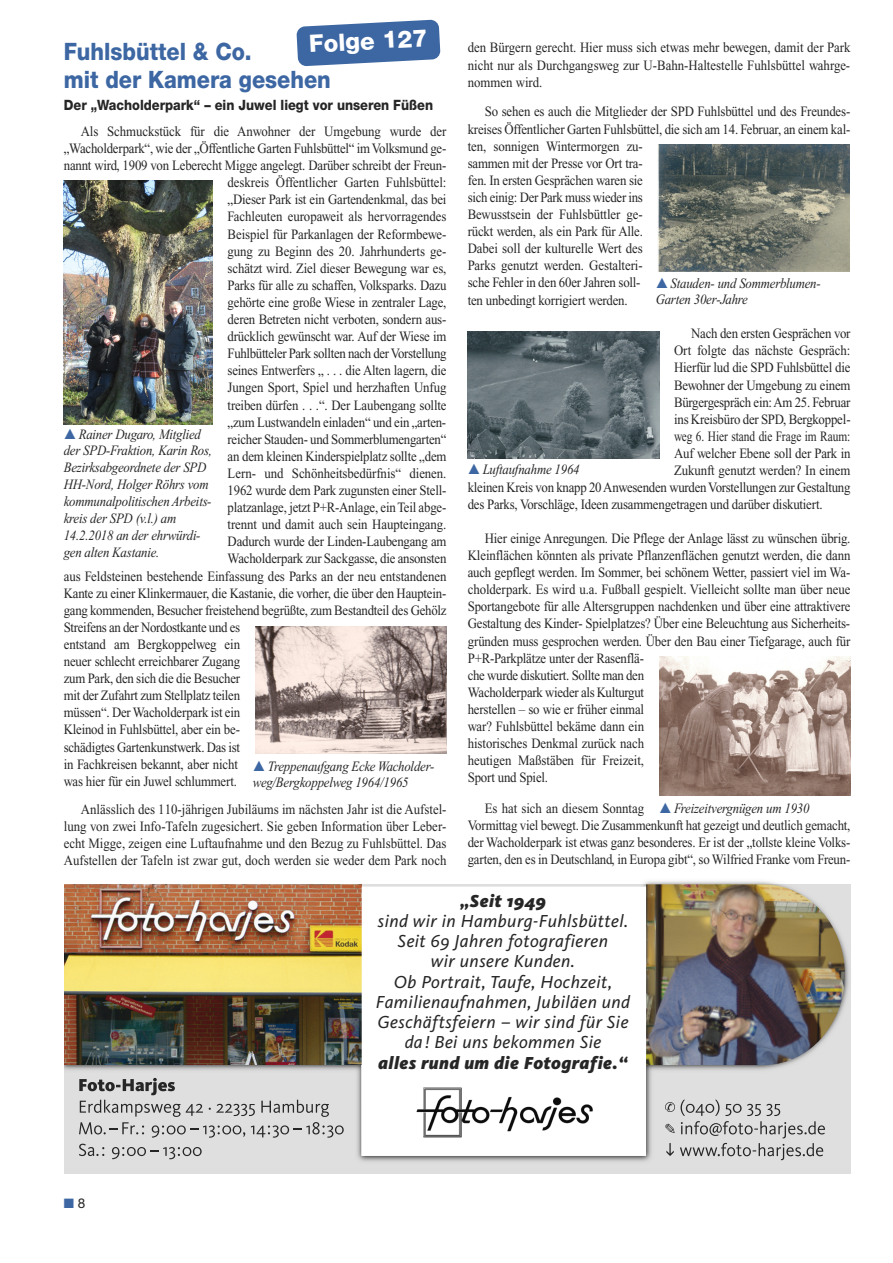
<style>
.page{position:relative;width:893px;height:1263px;background:#fff}
.page>*{position:absolute;margin:0;border:0;box-sizing:border-box;transform-origin:0 0}
.t1{font:800 24px/28.8px "Helvetica Neue";color:#3d67a3;scale:.9 1}
.t2{font:800 24px "Helvetica Neue";color:#fff}
.t3{font:italic 18px/20.2px "FF Kievit Pro";letter-spacing:.025em;color:#272627;text-align:center}
.t4{font:italic 900 18px "FF Kievit Pro";letter-spacing:.025em;color:#272627}
.t5{font:14.25px/17.1px "Times New Roman";letter-spacing:-.015em;color:#272627;scale:.9 1}
.t6{font:italic 14.25px/17px "Times New Roman";letter-spacing:-.015em;color:#272627;scale:.9 1}
.t7{font:800 14.25px "Helvetica Neue";color:#272627;scale:.9 1}
.t8{font:14.25px "Times New Roman";letter-spacing:-.015em;color:#272627;scale:.8 1}
.t9{font:13.5px "Helvetica Neue";color:#272627}
.s1{color:#3d67a3}
</style>
<div class="page">
<div style="left:64px;top:884px;width:786px;height:290px;background:#dfdedf"></div>
<img style="left:82px;top:949px;width:767px;height:213px">
<svg style="left:112px;top:1156px;width:12px;height:3px"></svg>
<svg style="left:151px;top:1156px;width:29px;height:3px"></svg>
<img style="left:680px;top:1156px;width:134px;height:4px">
<svg style="left:64px;top:884px;width:779px;height:272px"></svg>
<img style="left:64px;top:884px;width:297px;height:180px">
<img style="left:646px;top:884px;width:199px;height:181px">
<div style="left:362px;top:886px;width:284px;height:270px;background:#fff"></div>
<img style="left:415px;top:1082px;width:181px;height:62px">
<img style="left:64px;top:181px;width:149px;height:243px">
<img style="left:658px;top:144px;width:191px;height:128px">
<svg style="left:296px;top:20px;width:144px;height:46px;background:#5b7eb1"></svg>
<img style="left:659px;top:656px;width:191px;height:140px">
<img style="left:255px;top:626px;width:191px;height:128px">
<img style="left:468px;top:331px;width:191px;height:128px">
<svg style="left:666px;top:1143px;width:8px;height:13px"></svg>
<h1 class="t2" style="left:309px;top:35px;width:120px;rotate:-3deg">Folge 127</h1>
<h1 class="t1" style="left:64px;top:39px;width:298px">Fuhlsbüttel &amp; Co.<br>mit der Kamera gesehen</h1>
<p class="t7" style="left:64px;top:100px;width:412px">Der „Wacholderpark“ – ein Juwel liegt vor unseren Füßen</p>
<p class="t5" style="left:81px;top:124px;width:408px">Als Schmuckstück für die Anwohner der Umgebung wurde der</p>
<p class="t5" style="left:64px;top:141px;width:426px">„Wacholderpark“, wie der „Öffentliche Garten Fuhlsbüttel“ imVolksmund ge-</p>
<p class="t5" style="left:64px;top:158px;width:426px">nannt wird, 1909 von Leberecht Migge angelegt. Darüber schreibt der Freun-</p>
<p class="t5" style="left:228px;top:175px;width:245px">deskreis Öffentlicher Garten Fuhlsbüttel:</p>
<p class="t5" style="left:228px;top:192px;width:245px">„Dieser Park ist ein Gartendenkmal, das bei</p>
<p class="t5" style="left:228px;top:209px;width:245px">Fachleuten europaweit als hervorragendes</p>
<p class="t5" style="left:228px;top:227px;width:245px">Beispiel für Parkanlagen der Reformbewe-</p>
<p class="t5" style="left:228px;top:244px;width:244px">gung zu Beginn des 20. Jahrhunderts ge-</p>
<p class="t5" style="left:228px;top:261px;width:245px">schätzt wird. Ziel dieser Bewegung war es,</p>
<p class="t5" style="left:228px;top:278px;width:245px">Parks für alle zu schaffen, Volksparks. Dazu</p>
<p class="t5" style="left:228px;top:295px;width:245px">gehörte eine große Wiese in zentraler Lage,</p>
<p class="t5" style="left:228px;top:312px;width:244px">deren Betreten nicht verboten, sondern aus-</p>
<p class="t5" style="left:228px;top:329px;width:245px">drücklich gewünscht war. Auf der Wiese im</p>
<p class="t5" style="left:228px;top:346px;width:245px">Fuhlbütteler Park sollten nach derVorstellung</p>
<p class="t5" style="left:228px;top:363px;width:245px">seines Entwerfers „ . . . die Alten lagern, die</p>
<p class="t5" style="left:228px;top:380px;width:245px">Jungen Sport, Spiel und herzhaften Unfug</p>
<p class="t5" style="left:228px;top:398px;width:245px">treiben dürfen . . .“. Der Laubengang sollte</p>
<p class="t5" style="left:228px;top:415px;width:244px">„zum Lustwandeln einladen“ und ein „arten-</p>
<p class="t5" style="left:228px;top:432px;width:245px">reicher Stauden- und Sommerblumengarten“</p>
<p class="t5" style="left:228px;top:449px;width:245px">an dem kleinen Kinderspielplatz sollte „dem</p>
<p class="t5" style="left:228px;top:466px;width:245px">Lern- und Schönheitsbedürfnis“ dienen.</p>
<p class="t5" style="left:228px;top:483px;width:244px">1962 wurde dem Park zugunsten einer Stell-</p>
<p class="t5" style="left:228px;top:500px;width:244px">platzanlage, jetzt P+R-Anlage, einTeil abge-</p>
<p class="t5" style="left:228px;top:517px;width:245px">trennt und damit auch sein Haupteingang.</p>
<p class="t5" style="left:228px;top:534px;width:245px">Dadurch wurde der Linden-Laubengang am</p>
<p class="t5" style="left:228px;top:551px;width:245px">Wacholderpark zur Sackgasse, die ansonsten</p>
<p class="t5" style="left:64px;top:569px;width:427px">aus Feldsteinen bestehende Einfassung des Parks an der neu entstandenen</p>
<p class="t5" style="left:64px;top:586px;width:426px">Kante zu einer Klinkermauer, die Kastanie, die vorher, die über den Hauptein-</p>
<p class="t5" style="left:64px;top:603px;width:427px">gang kommenden, Besucher freistehend begrüßte, zum Bestandteil des Gehölz</p>
<p class="t5" style="left:64px;top:620px;width:197px">Streifens an der Nordostkante und es</p>
<p class="t5" style="left:64px;top:637px;width:197px">entstand am Bergkoppelweg ein</p>
<p class="t5" style="left:64px;top:654px;width:197px">neuer schlecht erreichbarer Zugang</p>
<p class="t5" style="left:64px;top:671px;width:197px">zum Park, den sich die die Besucher</p>
<p class="t5" style="left:64px;top:688px;width:197px">mit der Zufahrt zum Stellplatz teilen</p>
<p class="t5" style="left:64px;top:705px;width:197px">müssen“. Der Wacholderpark ist ein</p>
<p class="t5" style="left:64px;top:722px;width:197px">Kleinod in Fuhlsbüttel, aber ein be-</p>
<p class="t5" style="left:64px;top:740px;width:197px">schädigtes Gartenkunstwerk. Das ist</p>
<p class="t5" style="left:64px;top:757px;width:195px">in Fachkreisen bekannt, aber nicht</p>
<p class="t5" style="left:64px;top:774px;width:194px">was hier für ein Juwel schlummert.</p>
<p class="t5" style="left:64px;top:801px;width:427px;text-align:justify;text-indent:17px">Anlässlich des 110-jährigen Jubiläums im nächsten Jahr ist die Aufstel&shy;lung von zwei Info-Tafeln zugesichert. Sie geben Information über Leber&shy;echt Migge, zeigen eine Luftaufnahme und den Bezug zu Fuhlsbüttel. Das Aufstellen der Tafeln ist zwar gut, doch werden sie weder dem Park noch</p>
<p class="t5" style="left:468px;top:40px;width:427px;text-align:justify">den Bürgern gerecht. Hier muss sich etwas mehr bewegen, damit der Park nicht nur als Durchgangsweg zur U-Bahn-Haltestelle Fuhlsbüttel wahrge&shy;nommen wird.</p>
<p class="t5" style="left:468px;top:104px;width:427px;text-indent:17px">So sehen es auch die Mitglieder der SPD Fuhlsbüttel und des Freundes&shy;kreises Öffentlicher Garten Fuhlsbüttel, die sich am 14. Februar, an einem kal&shy;ten, sonnigen Wintermorgen zu-<br>sammen mit der Presse vor Ort tra-<br>fen. In ersten Gesprächen waren sie<br>sich einig: Der Park muss wieder ins<br>Bewusstsein der Fuhlsbüttler ge-<br>rückt werden, als ein Park für Alle.<br>Dabei soll der kulturelle Wert des<br>Parks genutzt werden. Gestalteri-<br>sche Fehler in den 60er Jahren soll-<br>ten unbedingt korrigiert werden.</p>
<p class="t5" style="left:691px;top:326px;width:179px">Nach den ersten Gesprächen vor</p>
<p class="t5" style="left:674px;top:343px;width:197px">Ort folgte das nächste Gespräch:</p>
<p class="t5" style="left:674px;top:360px;width:197px">Hierfür lud die SPD Fuhlsbüttel die</p>
<p class="t5" style="left:674px;top:378px;width:197px">Bewohner der Umgebung zu einem</p>
<p class="t5" style="left:674px;top:395px;width:197px">Bürgergespräch ein:Am 25. Februar</p>
<p class="t5" style="left:674px;top:412px;width:198px">ins Kreisbüro der SPD, Bergkoppel-</p>
<p class="t8" style="left:674px;top:431px;width:222px">weg 6. Hier stand die Frage im Raum:</p>
<p class="t5" style="left:674px;top:446px;width:197px">Auf welcher Ebene soll der Park in</p>
<p class="t5" style="left:674px;top:463px;width:197px">Zukunft genutzt werden? In einem</p>
<p class="t5" style="left:468px;top:480px;width:427px">kleinen Kreis von knapp 20Anwesenden wurdenVorstellungen zur Gestaltung</p>
<p class="t5" style="left:468px;top:497px;width:396px">des Parks, Vorschläge, Ideen zusammengetragen und darüber diskutiert.</p>
<p class="t5" style="left:468px;top:531px;width:427px;text-indent:17px">Hier einige Anregungen. Die Pflege der Anlage lässt zu wünschen übrig.<br>Kleinflächen könnten als private Pflanzenflächen genutzt werden, die dann auch gepflegt werden. Im Sommer, bei schönem Wetter, passiert viel im Wa&shy;cholderpark. Es wird u.a. Fußball gespielt. Vielleicht sollte man über neue Sportangebote für alle Altersgruppen nachdenken und über eine attraktivere Gestaltung des Kinder- Spielplatzes? Über eine Beleuchtung aus Sicherheits&shy;gründen muss gesprochen werden. Über den Bau einer Tiefgarage, auch für P+R-Parkplätze unter der Rasenflä-<br>che wurde diskutiert. Sollte man den<br>Wacholderpark wieder als Kulturgut<br>herstellen – so wie er früher einmal<br>war? Fuhlsbüttel bekäme dann ein<br>historisches Denkmal zurück nach<br>heutigen Maßstäben für Freizeit,<br>Sport und Spiel.</p>
<p class="t5" style="left:468px;top:801px;width:427px;text-indent:17px">Es hat sich an diesem Sonntag<br>Vormittag viel bewegt. Die Zusammenkunft hat gezeigt und deutlich gemacht, der Wacholderpark ist etwas ganz besonderes. Er ist der „tollste kleine Volks&shy;garten, den es in Deutschland, in Europa gibt“, so Wilfried Franke vom Freun-</p>
<p class="t4" style="left:460px;top:894px;width:87px">„Seit 1949</p>
<p class="t3" style="left:376px;top:912px;width:256px">sind wir in Hamburg-Fuhlsbüttel.<br>Seit 69 Jahren fotografieren<br>wir unsere Kunden.<br>Ob Portrait, Taufe, Hochzeit,<br>Familienaufnahmen, Jubiläen und<br>Geschäftsfeiern – wir sind für Sie da! Bei uns bekommen Sie</p>
<p class="t4" style="left:378px;top:1056px;width:251px">alles rund um die Fotografie.“</p>
<p class="t6" style="left:656px;top:277px;width:185px;line-height:16px;text-indent:15px">Stauden- und Sommerblumen-<br>Garten 30er-Jahre</p>
<p class="t6" style="left:64px;top:427px;width:166px;text-indent:15px">Rainer Dugaro, Mitglied der SPD-Fraktion, Karin Ros,<br>Bezirksabgeordnete der SPD<br>HH-Nord, Holger Röhrs vom kommunalpolitischen Arbeits&shy;kreis der SPD (v.l.) am<br>14.2.2018 an der ehrwürdi&shy;gen alten Kastanie.</p>
<p class="t6" style="left:483px;top:462px;width:109px">Luftaufnahme 1964</p>
<p class="t6" style="left:253px;top:759px;width:203px;line-height:16px;text-indent:15px">Treppenaufgang Ecke Wacholder&shy;weg/Bergkoppelweg 1964/1965</p>
<p class="t6" style="left:674px;top:801px;width:152px">Freizeitvergnügen um 1930</p>
<p class="t9" style="left:64px;top:1199px;width:23px"><span class="s1">■</span> 8</p>
</div>
